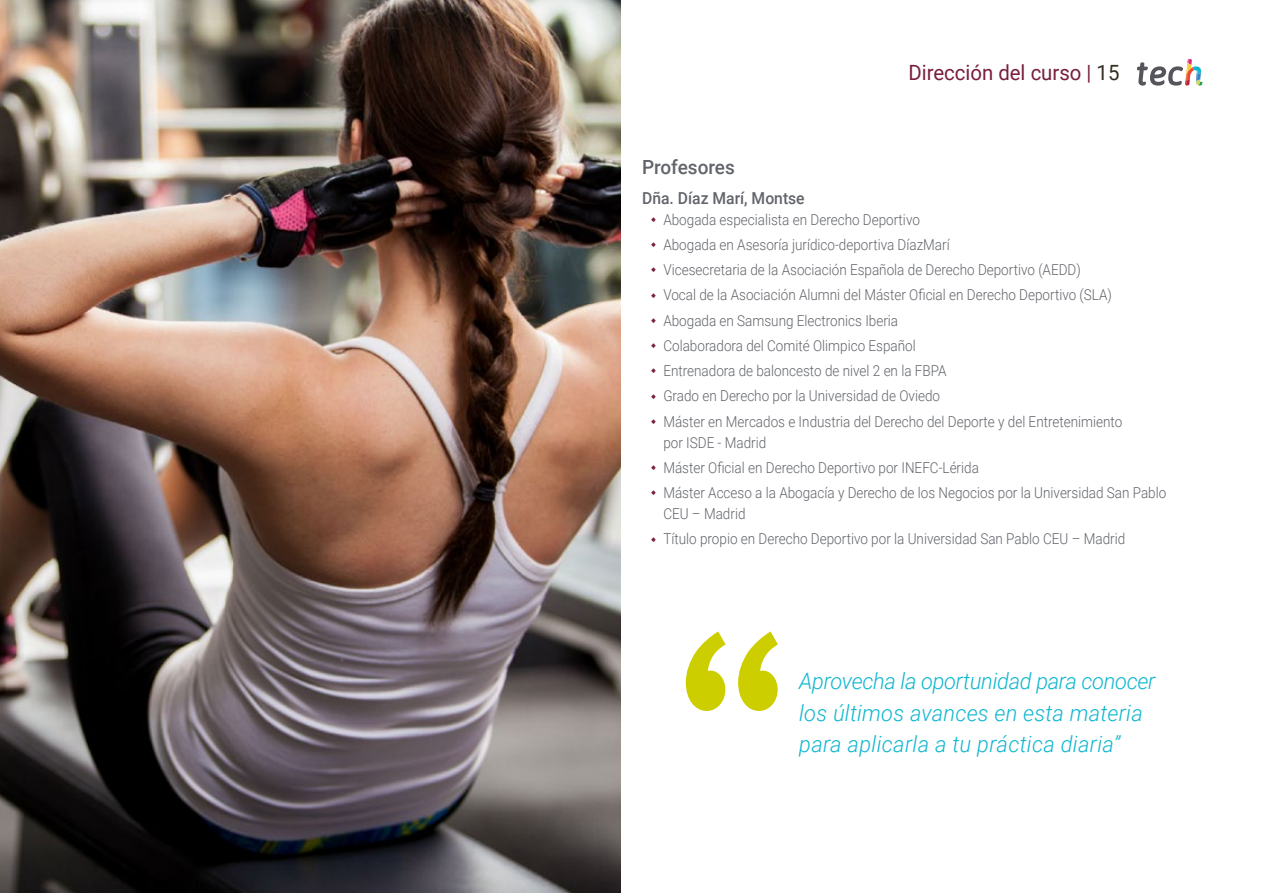
<style>
.page{position:relative;width:1263px;height:893px;background:#fff}
.page>*{position:absolute;margin:0;border:0;box-sizing:border-box;transform-origin:0 0}
.t1{font:italic 300 22.5px/31.5px "Roboto";letter-spacing:.01em;color:#0fb6cf}
.t2{font:21px "Roboto";color:#791e3c}
.t3{font:500 19.5px "Roboto";color:#61646a}
.t4{font:500 16.5px "Roboto";color:#61646a;scale:.95 1}
.t5{font:300 15px/25.2px "Roboto";color:#61646a;scale:.9 1}
.s1{color:#312e20}
</style>
<div class="page">
<img style="left:0;top:0;width:621px;height:893px">
<svg style="left:686px;top:631px;width:92px;height:80px"></svg>
<svg style="left:1137px;top:59px;width:65px;height:27px"></svg>
<h3 class="t3" style="left:642px;top:154px;width:94px">Profesores</h3>
<h2 class="t2" style="left:908px;top:57px;width:213px">Dirección del curso | <span class="s1">15</span></h2>
<p class="t4" style="left:642px;top:186px;width:173px">Dña. Díaz Marí, Montse</p>
<p class="t5" style="left:663px;top:206px;width:511px">Abogada especialista en Derecho Deportivo<br>Abogada en Asesoría jurídico-deportiva DíazMarí<br>Vicesecretaria de la Asociación Española de Derecho Deportivo (AEDD)<br>Vocal de la Asociación Alumni del Máster Oficial en Derecho Deportivo (SLA)<br>Abogada en Samsung Electronics Iberia<br>Colaboradora del Comité Olimpico Español<br>Entrenadora de baloncesto de nivel 2 en la FBPA<br>Grado en Derecho por la Universidad de Oviedo<br>Máster en Mercados e Industria del Derecho del Deporte y del Entretenimiento</p>
<p class="t5" style="left:663px;top:429px;width:560px">por ISDE - Madrid<br>Máster Oficial en Derecho Deportivo por INEFC-Lérida<br>Máster Acceso a la Abogacía y Derecho de los Negocios por la Universidad San Pablo</p>
<p class="t5" style="left:663px;top:501px;width:515px">CEU – Madrid<br>Título propio en Derecho Deportivo por la Universidad San Pablo CEU – Madrid</p>
<h1 class="t1" style="left:799px;top:665px;width:358px">Aprovecha la oportunidad para conocer los últimos avances en esta materia para aplicarla a tu práctica diaria”</h1>
</div>
